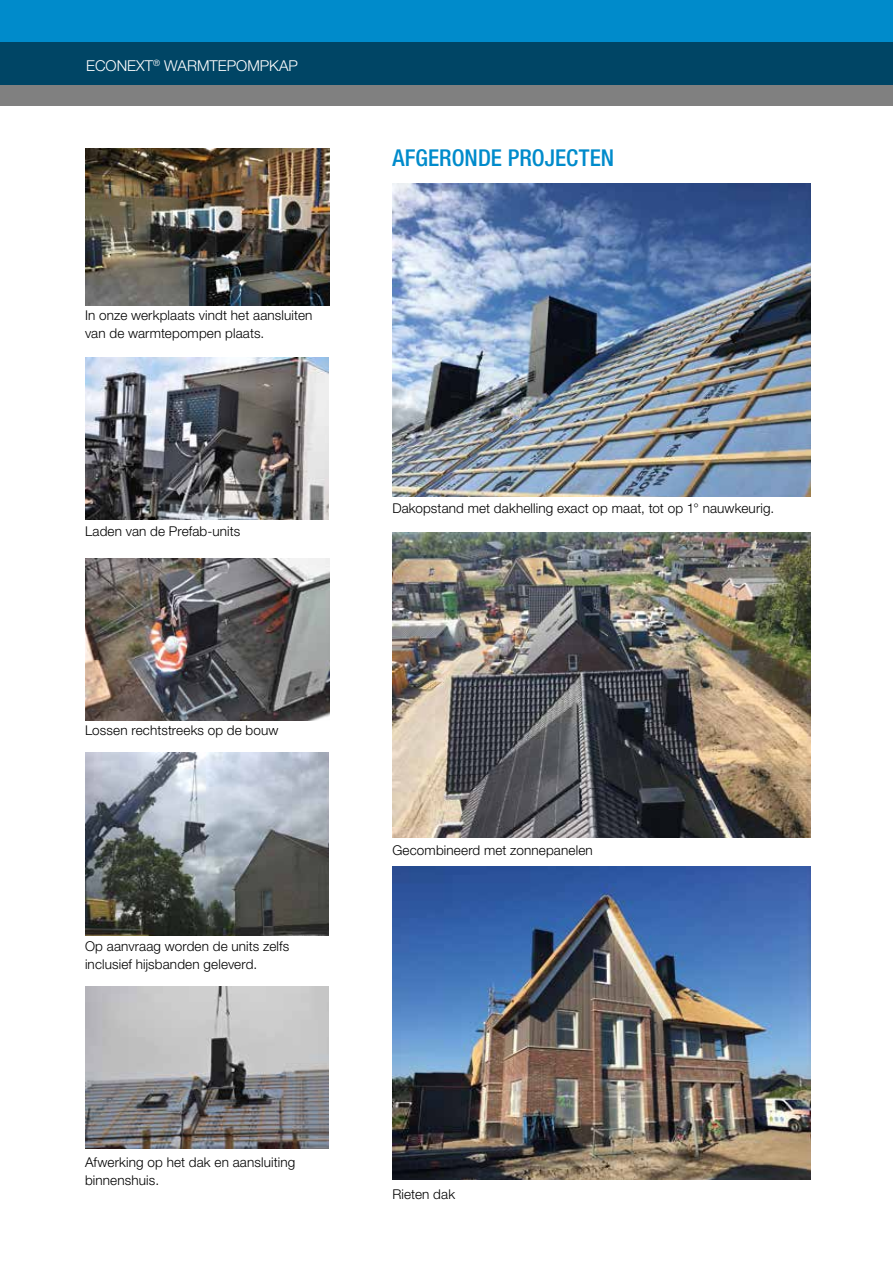
<style>
.page{position:relative;width:893px;height:1263px;background:#fff}
.page>*{position:absolute;margin:0;border:0;box-sizing:border-box;transform-origin:0 0}
.t1{font:500 condensed 23.25px "Helvetica Neue LT Pro";color:#008bcb}
.t2{font:300 15px "Helvetica Neue LT Pro";color:#fff}
.t3{font:300 13.5px/18px "Helvetica Neue LT Pro";letter-spacing:.01em;color:#000}
</style>
<div class="page">
<div style="left:0;top:0;width:893px;height:85px;background:#008bcb"></div>
<svg style="left:0;top:42px;width:893px;height:64px;background:#2a586d"></svg>
<img style="left:85px;top:149px;width:244px;height:157px">
<img style="left:85px;top:357px;width:244px;height:162px">
<img style="left:85px;top:987px;width:244px;height:162px">
<img style="left:85px;top:558px;width:244px;height:163px">
<img style="left:85px;top:753px;width:244px;height:182px">
<img style="left:392px;top:866px;width:418px;height:313px">
<img style="left:392px;top:533px;width:418px;height:304px">
<img style="left:392px;top:183px;width:418px;height:313px">
<p class="t2" style="left:86px;top:57px;width:213px">ECONEXT<sup>®</sup> WARMTEPOMPKAP</p>
<p class="t3" style="left:85px;top:306px;width:229px">In onze werkplaats vindt het aansluiten van de warmtepompen plaats.</p>
<p class="t3" style="left:85px;top:522px;width:157px">Laden van de Prefab-units</p>
<p class="t3" style="left:85px;top:720px;width:195px">Lossen rechtstreeks op de bouw</p>
<p class="t3" style="left:85px;top:936px;width:206px">Op aanvraag worden de units zelfs inclusief hijsbanden geleverd.</p>
<p class="t3" style="left:85px;top:1152px;width:212px">Afwerking op het dak en aansluiting binnenshuis.</p>
<h1 class="t1" style="left:392px;top:143px;width:223px">AFGERONDE PROJECTEN</h1>
<p class="t3" style="left:392px;top:499px;width:383px">Dakopstand met dakhelling exact op maat, tot op 1° nauwkeurig.</p>
<p class="t3" style="left:392px;top:841px;width:202px">Gecombineerd met zonnepanelen</p>
<p class="t3" style="left:392px;top:1185px;width:64px">Rieten dak</p>
</div>
